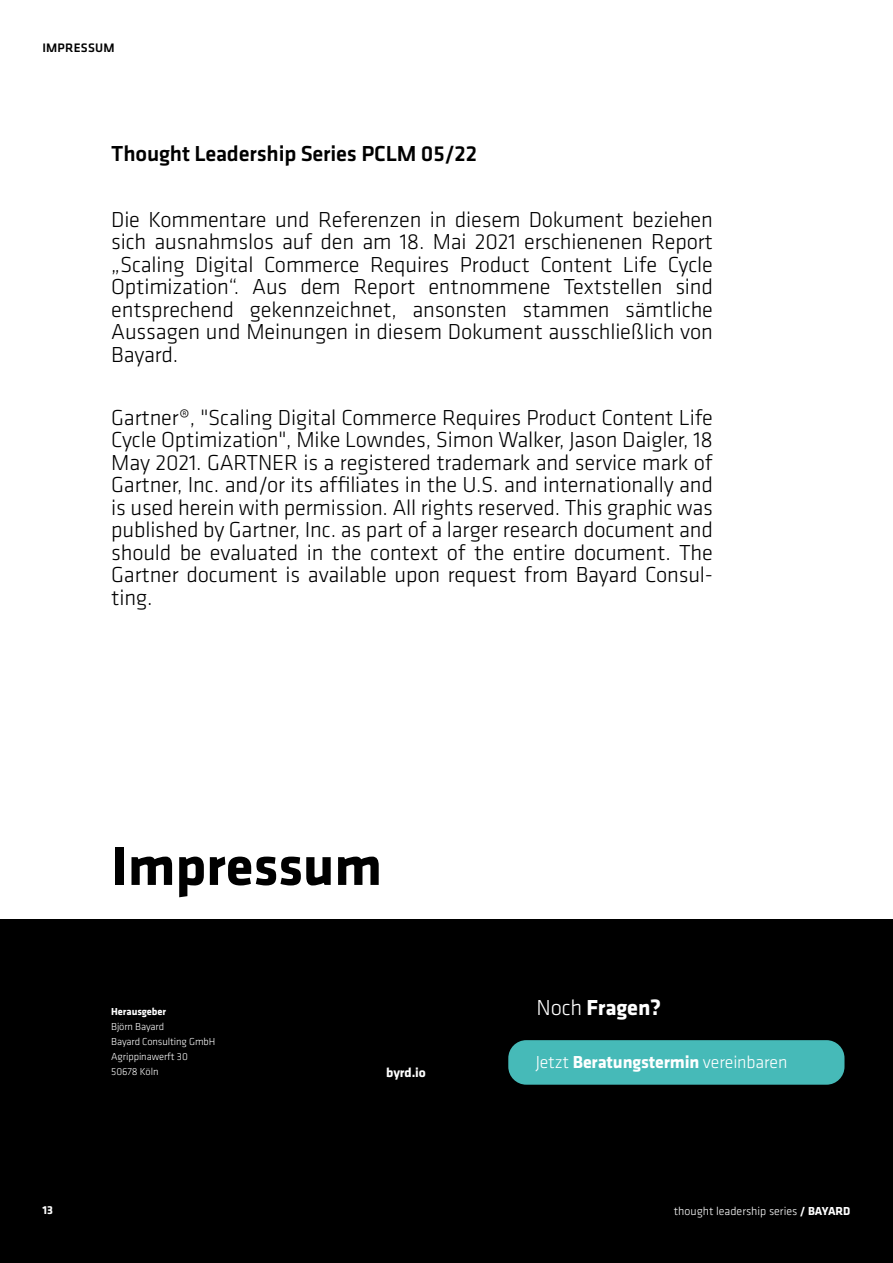
<style>
.page{position:relative;width:893px;height:1263px;background:#fff}
.page>*{position:absolute;margin:0;border:0;box-sizing:border-box;transform-origin:0 0}
.t1{font:700 57px "Klavika CH";color:#000}
.t2{font:300 22.5px/22.5px "Klavika CH";letter-spacing:-.01em;color:#000;text-align:justify}
.t3{font:500 22.5px "Klavika CH";letter-spacing:-.01em;color:#000}
.t4{font:700 22.5px "Klavika CH";letter-spacing:-.01em;color:#fff}
.t5{font:300 18px "Klavika";letter-spacing:-.01em;color:#fff}
.t6{font:700 13.5px "Klavika CH";letter-spacing:-.01em;color:#fff}
.t7{font:500 12.75px "Klavika CH";letter-spacing:.015em;color:#000}
.t8{font:300 12px "Klavika CH";color:#fff}
.t9{font:700 12px "Klavika CH";color:#fff}
.t10{font:300 10.5px/15px "Klavika CH";letter-spacing:-.01em;color:#fff}
.t11{font:700 10.5px "Klavika CH";letter-spacing:-.01em;color:#fff}
.s1{font-family:"Klavika";font-weight:300}
.s2{font-family:"Klavika"}
.s3{font-family:"Klavika CH";font-weight:700}
.s4{font-weight:700}
</style>
<div class="page">
<div style="left:0;top:920px;width:893px;height:343px;background:#000"></div>
<div style="left:508px;top:1040px;width:336px;height:45px;background:#46bab8;border-radius:18px"></div>
<p class="t7" style="left:43px;top:41px;width:74px">IMPRESSUM</p>
<p class="t3" style="left:111px;top:141px;width:367px">Thought Leadership Series PCLM 05/22</p>
<p class="t2" style="left:111px;top:208px;width:603px">Die Kommentare und Referenzen in diesem Dokument beziehen sich ausnahmslos auf den am 18. Mai 2021 erschienenen Report „Scaling Digital Commerce Requires Product Content Life Cycle Optimization“. Aus dem Report entnommene Textstellen sind entsprechend gekennzeichnet, ansonsten stammen sämtliche Aussagen und Meinungen in diesem Dokument ausschließlich von Bayard.</p>
<p class="t2" style="left:111px;top:406px;width:603px">Gartner®, "Scaling Digital Commerce Requires Product Content Life Cycle Optimization", Mike Lowndes, Simon Walker, Jason Daigler, 18<br>May 2021. GARTNER is a registered trademark and service mark of Gartner, Inc. and/or its affiliates in the U.S. and internationally and is used herein with permission. All rights reserved. This graphic was published by Gartner, Inc. as part of a larger research document and should be evaluated in the context of the entire document. The Gartner document is available upon request from Bayard Consul&shy;ting.</p>
<h1 class="t1" style="left:111px;top:835px;width:272px">Impressum</h1>
<p class="t11" style="left:111px;top:1006px;width:56px">Herausgeber</p>
<p class="t10" style="left:111px;top:1019px;width:105px">Björn Bayard<br>Bayard Consulting GmbH<br>Agrippinawerft 30<br>50678 Köln</p>
<p class="t6" style="left:386px;top:1065px;width:41px">byrd.io</p>
<p class="t4" style="left:537px;top:995px;width:126px"><span class="s1">Noch</span> Fragen<span class="s2">?</span></p>
<p class="t5" style="left:536px;top:1051px;width:253px">Jetzt <span class="s3">Beratungstermin</span> vereinbaren</p>
<p class="t9" style="left:43px;top:1203px;width:12px">13</p>
<p class="t8" style="left:674px;top:1204px;width:178px">thought leadership series <span class="s4">/ BAYARD</span></p>
</div>
